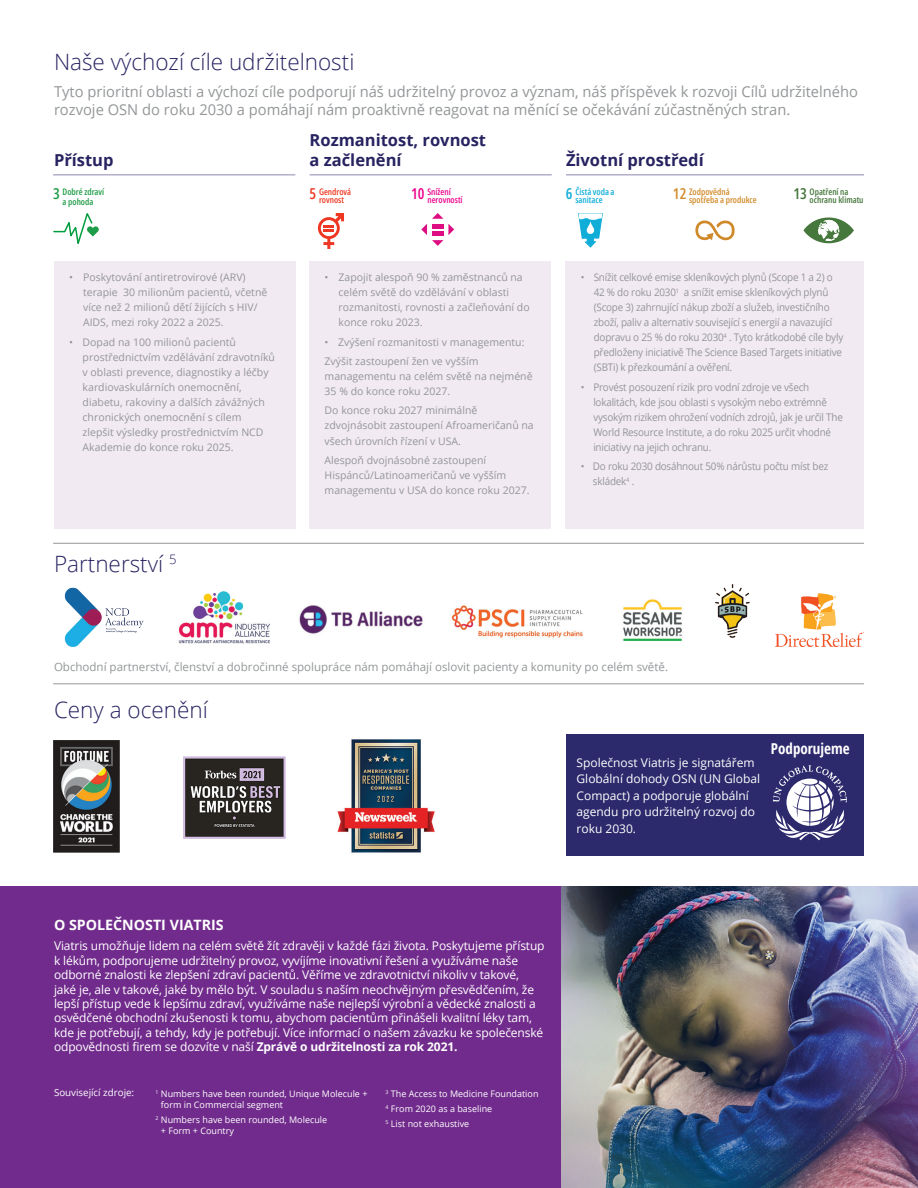
<style>
.page{position:relative;width:918px;height:1188px;background:#fff}
.page>*{position:absolute;margin:0;border:0;box-sizing:border-box;transform-origin:0 0}
.Pa8{font:300 22.5px "Open Sans";color:#272361}
.Default{font:700 16.5px/19.8px "Open Sans";color:#272361}
.Pa16{font:700 16.5px "Open Sans";color:#272361}
.Pa8-2{font:15px/18px "Open Sans";color:#939698}
.t1{font:700 15px "Open Sans Condensed";color:#fff}
.Pa8-3{font:600 15px "Open Sans Condensed";color:#d18b29}
.Pa8-4{font:600 15px "Open Sans Condensed";color:#10add9}
.Default-2{font:700 14.25px "Open Sans";color:#fff}
.Pa12{font:12px/14.4px "Open Sans";letter-spacing:-.01em;color:#fff}
.Pa1{font:12px/16.5px "Open Sans";color:#fff}
.Default-3{font:11.55px "Open Sans";color:#939698}
.Pa17{font:10.5px/15px "Open Sans";color:#939698}
.Pa17-2{font:10.5px/15px "Open Sans";letter-spacing:-.02em;color:#939698;scale:.94 1}
.Pa12-2{font:9.75px "Open Sans";color:#fff}
.Pa12-3{font:9px/10.8px "Open Sans";color:#fff}
.Pa8-5{font:600 9px "Open Sans Condensed";color:#d18b29}
.Pa8-6{font:600 9px "Open Sans Condensed";color:#45763b}
.Pa8-7{font:600 9px/9.8px "Open Sans Condensed";color:#219d47;text-align:center}
.Pa8-8{font:600 9px/7.8px "Open Sans Condensed";color:#ed028c}
.Pa8-9{font:600 9px/7.8px "Open Sans Condensed";color:#10add9}
.Pa8-10{font:600 9px/7.8px "Open Sans Condensed";color:#ef3822;text-align:center}
.s1{font-size:15px}
.s2{font-weight:700}
</style>
<div class="page">
<div style="left:0;top:886px;width:918px;height:302px;background:#712b8c"></div>
<div style="left:54px;top:261px;width:241px;height:267px;background:#f2eaf3"></div>
<div style="left:310px;top:261px;width:241px;height:267px;background:#f2eaf3"></div>
<div style="left:566px;top:261px;width:298px;height:267px;background:#f2eaf3"></div>
<img style="left:562px;top:886px;width:356px;height:302px">
<img style="left:54px;top:741px;width:65px;height:111px">
<img style="left:184px;top:756px;width:101px;height:82px">
<img style="left:337px;top:739px;width:98px;height:114px">
<div style="left:567px;top:735px;width:297px;height:121px;background:#2c296c"></div>
<svg style="left:773px;top:765px;width:74px;height:75px"></svg>
<hr style="left:53px;top:174px;width:242px;height:1px;background:#9186b0">
<hr style="left:53px;top:543px;width:811px;height:1px;background:#939698">
<hr style="left:53px;top:683px;width:811px;height:1px;background:#939698">
<hr style="left:310px;top:174px;width:242px;height:1px;background:#9186b0">
<hr style="left:566px;top:174px;width:298px;height:1px;background:#9186b0">
<div style="left:318px;top:217px;width:22px;height:22px;border:3px solid #ef3622;border-radius:50%"></div>
<svg style="left:323px;top:238px;width:11px;height:11px"></svg>
<svg style="left:324px;top:213px;width:20px;height:19px"></svg>
<svg style="left:421px;top:213px;width:33px;height:33px"></svg>
<svg style="left:53px;top:213px;width:46px;height:31px"></svg>
<svg style="left:804px;top:218px;width:50px;height:25px"></svg>
<svg style="left:695px;top:220px;width:40px;height:20px"></svg>
<svg style="left:578px;top:213px;width:25px;height:35px"></svg>
<img style="left:178px;top:591px;width:92px;height:52px">
<img style="left:299px;top:605px;width:124px;height:29px">
<img style="left:64px;top:587px;width:80px;height:60px">
<img style="left:451px;top:605px;width:132px;height:33px">
<img style="left:715px;top:584px;width:35px;height:54px">
<img style="left:776px;top:593px;width:88px;height:53px">
<img style="left:623px;top:599px;width:59px;height:42px">
<p class="Pa8" style="left:54px;top:46px;width:302px">Naše výchozí cíle udržitelnosti</p>
<p class="Pa8-2" style="left:54px;top:82px;width:806px">Tyto prioritní oblasti a výchozí cíle podporují náš udržitelný provoz a význam, náš příspěvek k rozvoji Cílů udržitelného rozvoje OSN do roku 2030 a pomáhají nám proaktivně reagovat na měnící se očekávání zúčastněných stran.</p>
<p class="Pa16" style="left:54px;top:148px;width:61px">Přístup</p>
<p class="Default" style="left:310px;top:129px;width:178px">Rozmanitost, rovnost a začlenění</p>
<p class="Default" style="left:566px;top:149px;width:139px">Životní prostředí</p>
<p class="Pa8-7" style="left:53px;top:187px;width:53px"><span class="s1">3</span> Dobré zdraví a pohoda</p>
<p class="Pa8-9" style="left:575px;top:188px;width:41px">Čistá voda a sanitace</p>
<p class="Pa8-10" style="left:310px;top:188px;width:43px"><span class="s1">5</span> Gendrová rovnost</p>
<p class="Pa8-8" style="left:427px;top:188px;width:37px;text-indent:-16px"><span class="s1">10</span> Snížení nerovností</p>
<p class="Pa8-6" style="left:793px;top:185px;width:57px"><span class="s1">13</span> Opatření na</p>
<p class="Pa8-5" style="left:689px;top:185px;width:42px">Zodpovědná</p>
<p class="Pa8-4" style="left:566px;top:184px;width:8px">6</p>
<p class="Pa8-3" style="left:673px;top:184px;width:15px">12</p>
<p class="Pa8-6" style="left:810px;top:193px;width:55px">ochranu klimatu</p>
<p class="Pa8-5" style="left:689px;top:193px;width:69px">spotřeba a produkce</p>
<p class="Pa17" style="left:83px;top:269px;width:186px;text-indent:-14px">• Poskytování antiretrovirové (ARV) terapie 30 milionům pacientů, včetně více než 2 milionů dětí žijících s HIV/ AIDS, mezi roky 2022 a 2025.</p>
<p class="Pa17" style="left:83px;top:334px;width:194px;text-indent:-14px">• Dopad na 100 milionů pacientů prostřednictvím vzdělávání zdravotníků v oblasti prevence, diagnostiky a léčby kardiovaskulárních onemocnění, diabetu, rakoviny a dalších závážných chronických onemocnění s cílem zlepšit výsledky prostřednictvím NCD Akademie do konce roku 2025.</p>
<p class="Pa17" style="left:339px;top:269px;width:193px;text-indent:-14px">• Zapojit alespoň 90 % zaměstnanců na celém světě do vzdělávání v oblasti rozmanitosti, rovnosti a začleňování do konce roku 2023.</p>
<p class="Pa17" style="left:325px;top:334px;width:201px">• Zvýšení rozmanitosti v managementu:</p>
<p class="Pa17" style="left:325px;top:353px;width:209px">Zvýšit zastoupení žen ve vyšším managementu na celém světě na nejméně<br>35 % do konce roku 2027.</p>
<p class="Pa17" style="left:325px;top:403px;width:211px">Do konce roku 2027 minimálně zdvojnásobit zastoupení Afroameričanů na všech úrovních řízení v USA.</p>
<p class="Pa17" style="left:325px;top:452px;width:206px">Alespoň dvojnásobné zastoupení<br>Hispánců/Latinoameričanů ve vyšším managementu v USA do konce roku 2027.</p>
<p class="Pa17-2" style="left:594px;top:269px;width:267px;text-indent:-13px">• Snížit celkové emise skleníkových plynů (Scope 1 a 2) o 42 % do roku 2030<sup>1</sup> a snížit emise skleníkových plynů (Scope 3) zahrnující nákup zboží a služeb, investičního zboží, paliv a alternativ související s energií a navazující dopravu o 25 % do roku 2030<sup>4</sup> . Tyto krátkodobé cíle byly předloženy iniciativě The Science Based Targets initiative (SBTi) k přezkoumání a ověření.</p>
<p class="Pa17-2" style="left:593px;top:379px;width:267px;text-indent:-12px">• Provést posouzení rizik pro vodní zdroje ve všech lokalitách, kde jsou oblasti s vysokým nebo extrémně vysokým rizikem ohrožení vodních zdrojů, jak je určil The World Resource Institute, a do roku 2025 určit vhodné iniciativy na jejich ochranu.</p>
<p class="Pa17-2" style="left:593px;top:459px;width:252px;text-indent:-12px">• Do roku 2030 dosáhnout 50% nárůstu počtu míst bez skládek<sup>4</sup> .</p>
<p class="Pa8" style="left:54px;top:548px;width:124px">Partnerství <sup>5</sup></p>
<p class="Default-3" style="left:54px;top:659px;width:616px">Obchodní partnerství, členství a dobročinné spolupráce nám pomáhají oslovit pacienty a komunity po celém světě.</p>
<p class="Pa8" style="left:54px;top:695px;width:155px">Ceny a ocenění</p>
<p class="Pa1" style="left:577px;top:754px;width:185px">Společnost Viatris je signatářem<br>Globální dohody OSN (UN Global<br>Compact) a podporuje globální agendu pro udržitelný rozvoj do roku 2030.</p>
<p class="t1" style="left:771px;top:738px;width:80px">Podporujeme</p>
<p class="Default-2" style="left:54px;top:915px;width:171px">O SPOLEČNOSTI VIATRIS</p>
<p class="Pa12" style="left:54px;top:939px;width:492px">Viatris umožňuje lidem na celém světě žít zdravěji v každé fázi života. Poskytujeme přístup k lékům, podporujeme udržitelný provoz, vyvíjíme inovativní řešení a využíváme naše odborné znalosti ke zlepšení zdraví pacientů. Věříme ve zdravotnictví nikoliv v takové,<br>jaké je, ale v takové, jaké by mělo být. V souladu s naším neochvějným přesvědčením, že lepší přístup vede k lepšímu zdraví, využíváme naše nejlepší výrobní a vědecké znalosti a osvědčené obchodní zkušenosti k tomu, abychom pacientům přinášeli kvalitní léky tam, kde je potřebují, a tehdy, kdy je potřebují. Více informací o našem závazku ke společenské odpovědnosti firem se dozvíte v naší <span class="s2">Zprávě o udržitelnosti za rok 2021.</span></p>
<p class="Pa12-2" style="left:54px;top:1086px;width:82px">Související zdroje:</p>
<p class="Pa12-3" style="left:161px;top:1088px;width:208px;text-indent:-5px"><sup>1</sup> Numbers have been rounded, Unique Molecule + form in Commercial segment</p>
<p class="Pa12-3" style="left:161px;top:1114px;width:168px;text-indent:-5px"><sup>2</sup> Numbers have been rounded, Molecule + Form + Country</p>
<p class="Pa12-3" style="left:386px;top:1088px;width:154px"><sup>3</sup> The Access to Medicine Foundation</p>
<p class="Pa12-3" style="left:386px;top:1104px;width:108px"><sup>4</sup> From 2020 as a baseline</p>
<p class="Pa12-3" style="left:386px;top:1119px;width:85px"><sup>5</sup> List not exhaustive</p>
</div>
